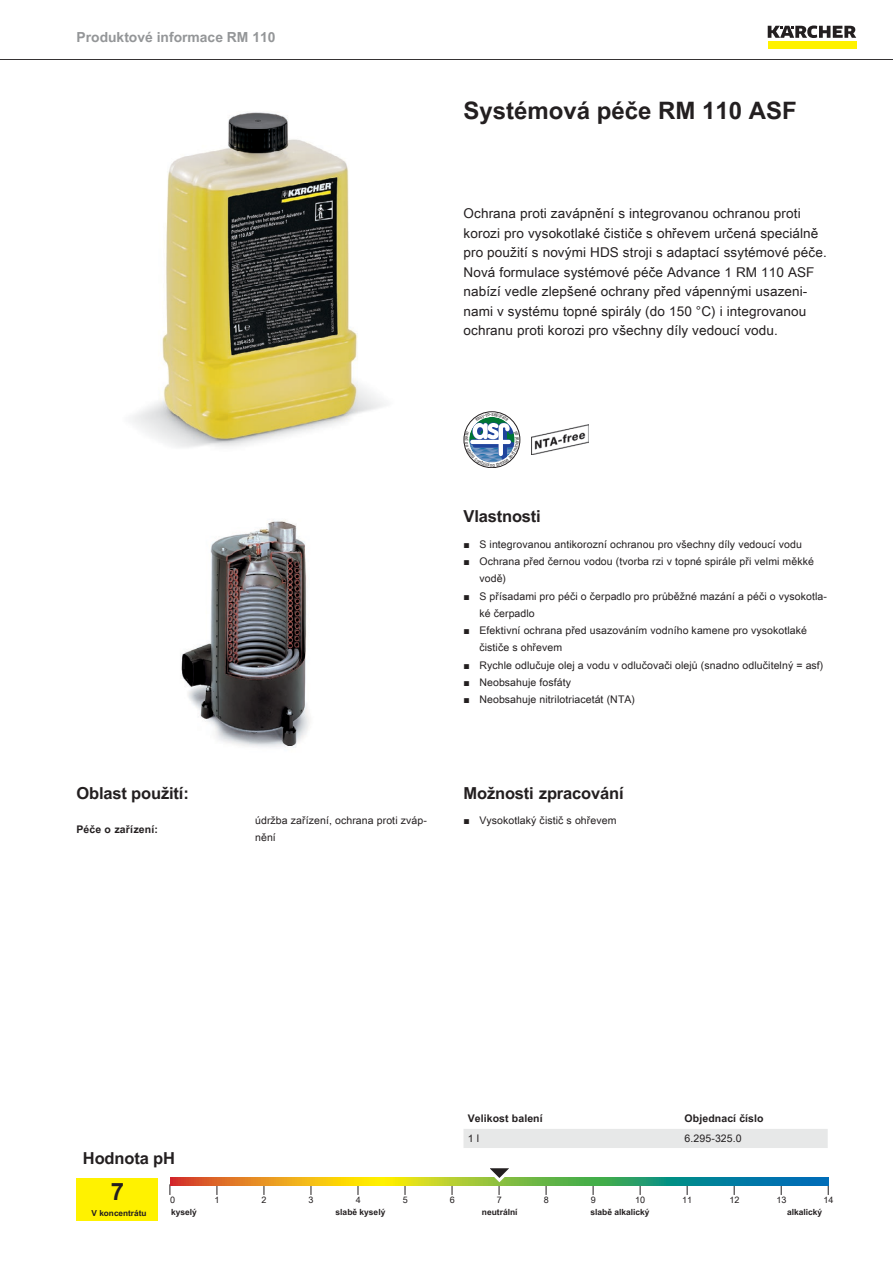
<style>
.page{position:relative;width:893px;height:1263px;background:#fff}
.page>*{position:absolute;margin:0;border:0;box-sizing:border-box;transform-origin:0 0}
.t1{font:700 24px "Arial Unicode MS";color:#231f20}
.t2{font:700 16.5px "Arial Unicode MS";letter-spacing:-.01em;color:#231f20}
.t3{font:700 13.8px "Arial Unicode MS";color:#949698}
.t4{font:13.5px/19.5px "Arial Unicode MS";letter-spacing:.01em;color:#231f20}
.t5{font:10.5px/17.2px "Arial Unicode MS";letter-spacing:.01em;color:#231f20}
.t6{font:700 10.5px "Arial Unicode MS";letter-spacing:.01em;color:#231f20}
.t7{font:9px "Arial Unicode MS";color:#231f20}
.t8{font:700 8.4px "Arial Unicode MS";color:#231f20}
.t9{font:700 8.25px "Arial Unicode MS";color:#231f20}
.s1{font-family:"Arial"}
</style>
<div class="page">
<hr style="left:0;top:59px;width:893px;height:1px;background:#231f20">
<div style="left:768px;top:42px;width:88px;height:7px;background:#fff200"></div>
<svg style="left:768px;top:26px;width:88px;height:12px"></svg>
<img style="left:132px;top:112px;width:254px;height:336px">
<img style="left:531px;top:424px;width:57px;height:30px">
<img style="left:180px;top:520px;width:130px;height:228px">
<div style="left:77px;top:1178px;width:81px;height:42px;background:#fff200"></div>
<svg style="left:170px;top:1178px;width:658px;height:8px;background:#82a04c"></svg>
<svg style="left:482px;top:1168px;width:38px;height:27px"></svg>
<div style="left:463px;top:1129px;width:365px;height:19px;background:#e7e8e8"></div>
<svg style="left:464px;top:412px;width:56px;height:56px"></svg>
<h3 class="t3" style="left:77px;top:27px;width:200px">Produktové informace RM 110</h3>
<h1 class="t1" style="left:463px;top:93px;width:335px">Systémová péče RM 110 ASF</h1>
<p class="t4" style="left:463px;top:203px;width:365px">Ochrana proti zavápnění s integrovanou ochranou proti korozi pro vysokotlaké čističe s ohřevem určená speciálně pro použití s novými HDS stroji s adaptací ssytémové péče.<br>Nová formulace systémové péče Advance 1 RM 110 ASF nabízí vedle zlepšené ochrany před vápennými usazeni&shy;nami v systému topné spirály (do 150 °C) i integrovanou ochranu proti korozi pro všechny díly vedoucí vodu.</p>
<h2 class="t2" style="left:77px;top:780px;width:114px">Oblast použití:</h2>
<p class="t6" style="left:77px;top:821px;width:83px">Péče o zařízení:</p>
<p class="t5" style="left:255px;top:811px;width:173px">údržba zařízení, ochrana proti zváp&shy;nění</p>
<h2 class="t2" style="left:463px;top:504px;width:79px">Vlastnosti</h2>
<p class="t5" style="left:463px;top:535px;width:340px"><span class="s1">■</span> S integrovanou antikorozní ochranou pro všechny díly vedoucí vodu</p>
<p class="t5" style="left:479px;top:553px;width:336px;text-indent:-16px"><span class="s1">■</span> Ochrana před černou vodou (tvorba rzi v topné spirále při velmi měkké vodě)</p>
<p class="t5" style="left:479px;top:587px;width:349px;text-indent:-16px"><span class="s1">■</span> S přísadami pro péči o čerpadlo pro průběžné mazání a péči o vysokotla&shy;ké čerpadlo</p>
<p class="t5" style="left:479px;top:622px;width:329px;text-indent:-16px"><span class="s1">■</span> Efektivní ochrana před usazováním vodního kamene pro vysokotlaké čističe s ohřevem</p>
<p class="t5" style="left:463px;top:656px;width:361px"><span class="s1">■</span> Rychle odlučuje olej a vodu v odlučovači olejů (snadno odlučitelný = asf)</p>
<p class="t5" style="left:463px;top:673px;width:109px"><span class="s1">■</span> Neobsahuje fosfáty</p>
<p class="t5" style="left:463px;top:691px;width:173px"><span class="s1">■</span> Neobsahuje nitrilotriacetát (NTA)</p>
<h2 class="t2" style="left:463px;top:780px;width:162px">Možnosti zpracování</h2>
<p class="t5" style="left:463px;top:812px;width:154px"><span class="s1">■</span> Vysokotlaký čistič s ohřevem</p>
<p class="t6" style="left:468px;top:1111px;width:77px">Velikost balení</p>
<p class="t6" style="left:685px;top:1111px;width:81px">Objednací číslo</p>
<p class="t5" style="left:468px;top:1129px;width:13px">1 l</p>
<p class="t5" style="left:685px;top:1129px;width:59px">6.295-325.0</p>
<h2 class="t2" style="left:83px;top:1146px;width:94px">Hodnota pH</h2>
<h1 class="t1" style="left:111px;top:1174px;width:15px">7</h1>
<p class="t7" style="left:170px;top:1193px;width:7px">0</p>
<p class="t7" style="left:215px;top:1193px;width:7px">1</p>
<p class="t7" style="left:262px;top:1193px;width:7px">2</p>
<p class="t7" style="left:309px;top:1193px;width:7px">3</p>
<p class="t7" style="left:356px;top:1193px;width:7px">4</p>
<p class="t7" style="left:403px;top:1193px;width:7px">5</p>
<p class="t7" style="left:450px;top:1193px;width:7px">6</p>
<p class="t7" style="left:497px;top:1193px;width:7px">7</p>
<p class="t7" style="left:544px;top:1193px;width:7px">8</p>
<p class="t7" style="left:591px;top:1193px;width:7px">9</p>
<p class="t7" style="left:635px;top:1193px;width:12px">10</p>
<p class="t7" style="left:682px;top:1193px;width:12px">11</p>
<p class="t7" style="left:729px;top:1193px;width:12px">12</p>
<p class="t7" style="left:776px;top:1193px;width:12px">13</p>
<p class="t7" style="left:823px;top:1193px;width:12px">14</p>
<p class="t9" style="left:92px;top:1207px;width:57px">V koncentrátu</p>
<p class="t8" style="left:171px;top:1206px;width:27px">kyselý</p>
<p class="t8" style="left:336px;top:1206px;width:51px">slabě kyselý</p>
<p class="t8" style="left:482px;top:1206px;width:37px">neutrální</p>
<p class="t8" style="left:590px;top:1206px;width:61px">slabě alkalický</p>
<p class="t8" style="left:787px;top:1206px;width:37px">alkalický</p>
</div>
